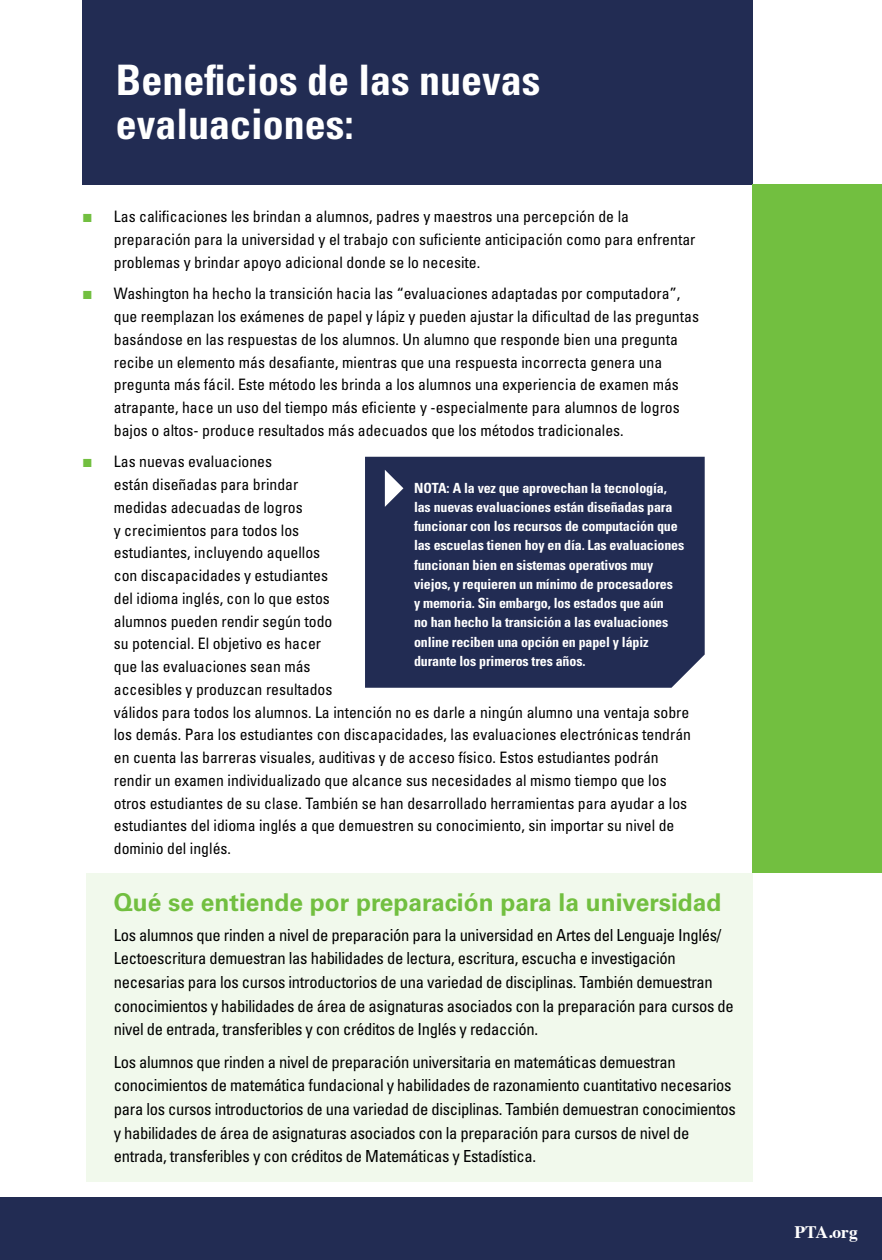
<style>
.page{position:relative;width:882px;height:1260px;background:#fff}
.page>*{position:absolute;margin:0;border:0;box-sizing:border-box;transform-origin:0 0}
.t1{font:700 condensed 42px/43.8px "Univers LT Std";color:#fff}
.t2{font:700 24.5px "Univers LT Std";color:#72bf40}
.t3{font:700 17.5px "Times";color:#fff}
.t4{font:condensed 16.62px/23.6px "Univers LT Std";letter-spacing:-.02em;color:#000}
.t5{font:condensed 15.75px/22.8px "Univers LT Std";color:#000}
.t6{font:700 condensed 14px/19.2px "Univers LT Std";letter-spacing:-.01em;color:#fff}
.s1{font-family:"Arial";font-stretch:normal;font-size:17.5px;color:#72bf40}
</style>
<div class="page">
<div style="left:87px;top:873px;width:666px;height:308px;background:#f1f9ec"></div>
<div style="left:82px;top:0;width:671px;height:184px;background:#222c53"></div>
<div style="left:753px;top:184px;width:129px;height:689px;background:#72bf40"></div>
<div style="left:0;top:1197px;width:763px;height:63px;background:#222c53"></div>
<div style="left:753px;top:1197px;width:129px;height:63px;background:#222c53"></div>
<div style="left:365px;top:457px;width:340px;height:231px;background:#222c53"></div>
<svg style="left:385px;top:470px;width:18px;height:37px"></svg>
<h1 class="t1" style="left:116px;top:58px;width:426px">Beneficios de las nuevas evaluaciones:</h1>
<p class="t5" style="left:114px;top:205px;width:583px;text-indent:-32px"><span class="s1">■</span> Las calificaciones les brindan a alumnos, padres y maestros una percepción de la preparación para la universidad y el trabajo con suficiente anticipación como para enfrentar problemas y brindar apoyo adicional donde se lo necesite.</p>
<p class="t5" style="left:114px;top:282px;width:587px;text-indent:-32px"><span class="s1">■</span> Washington ha hecho la transición hacia las “evaluaciones adaptadas por computadora”, que reemplazan los exámenes de papel y lápiz y pueden ajustar la dificultad de las preguntas basándose en las respuestas de los alumnos. Un alumno que responde bien una pregunta recibe un elemento más desafiante, mientras que una respuesta incorrecta genera una pregunta más fácil. Este método les brinda a los alumnos una experiencia de examen más atrapante, hace un uso del tiempo más eficiente y -especialmente para alumnos de logros bajos o altos- produce resultados más adecuados que los métodos tradicionales.</p>
<p class="t5" style="left:114px;top:450px;width:579px;text-indent:-32px"><span class="s1">■</span> Las nuevas evaluaciones<br>están diseñadas para brindar<br>medidas adecuadas de logros<br>y crecimientos para todos los<br>estudiantes, incluyendo aquellos<br>con discapacidades y estudiantes<br>del idioma inglés, con lo que estos<br>alumnos pueden rendir según todo<br>su potencial. El objetivo es hacer<br>que las evaluaciones sean más<br>accesibles y produzcan resultados<br>válidos para todos los alumnos. La intención no es darle a ningún alumno una ventaja sobre los demás. Para los estudiantes con discapacidades, las evaluaciones electrónicas tendrán en cuenta las barreras visuales, auditivas y de acceso físico. Estos estudiantes podrán rendir un examen individualizado que alcance sus necesidades al mismo tiempo que los otros estudiantes de su clase. También se han desarrollado herramientas para ayudar a los estudiantes del idioma inglés a que demuestren su conocimiento, sin importar su nivel de dominio del inglés.</p>
<p class="t6" style="left:414px;top:478px;width:272px">NOTA: A la vez que aprovechan la tecnología, las nuevas evaluaciones están diseñadas para funcionar con los recursos de computación que las escuelas tienen hoy en día. Las evaluaciones funcionan bien en sistemas operativos muy viejos, y requieren un mínimo de procesadores<br>y memoria. Sin embargo, los estados que aún<br>no han hecho la transición a las evaluaciones online reciben una opción en papel y lápiz durante los primeros tres años.</p>
<h2 class="t2" style="left:114px;top:888px;width:609px">Qué se entiende por preparación para la universidad</h2>
<p class="t4" style="left:114px;top:923px;width:622px">Los alumnos que rinden a nivel de preparación para la universidad en Artes del Lenguaje Inglés/ Lectoescritura demuestran las habilidades de lectura, escritura, escucha e investigación necesarias para los cursos introductorios de una variedad de disciplinas. También demuestran conocimientos y habilidades de área de asignaturas asociados con la preparación para cursos de nivel de entrada, transferibles y con créditos de Inglés y redacción.</p>
<p class="t4" style="left:114px;top:1050px;width:624px">Los alumnos que rinden a nivel de preparación universitaria en matemáticas demuestran conocimientos de matemática fundacional y habilidades de razonamiento cuantitativo necesarios para los cursos introductorios de una variedad de disciplinas. También demuestran conocimientos y habilidades de área de asignaturas asociados con la preparación para cursos de nivel de entrada, transferibles y con créditos de Matemáticas y Estadística.</p>
<p class="t3" style="left:794px;top:1216px;width:65px">PTA.org</p>
</div>
